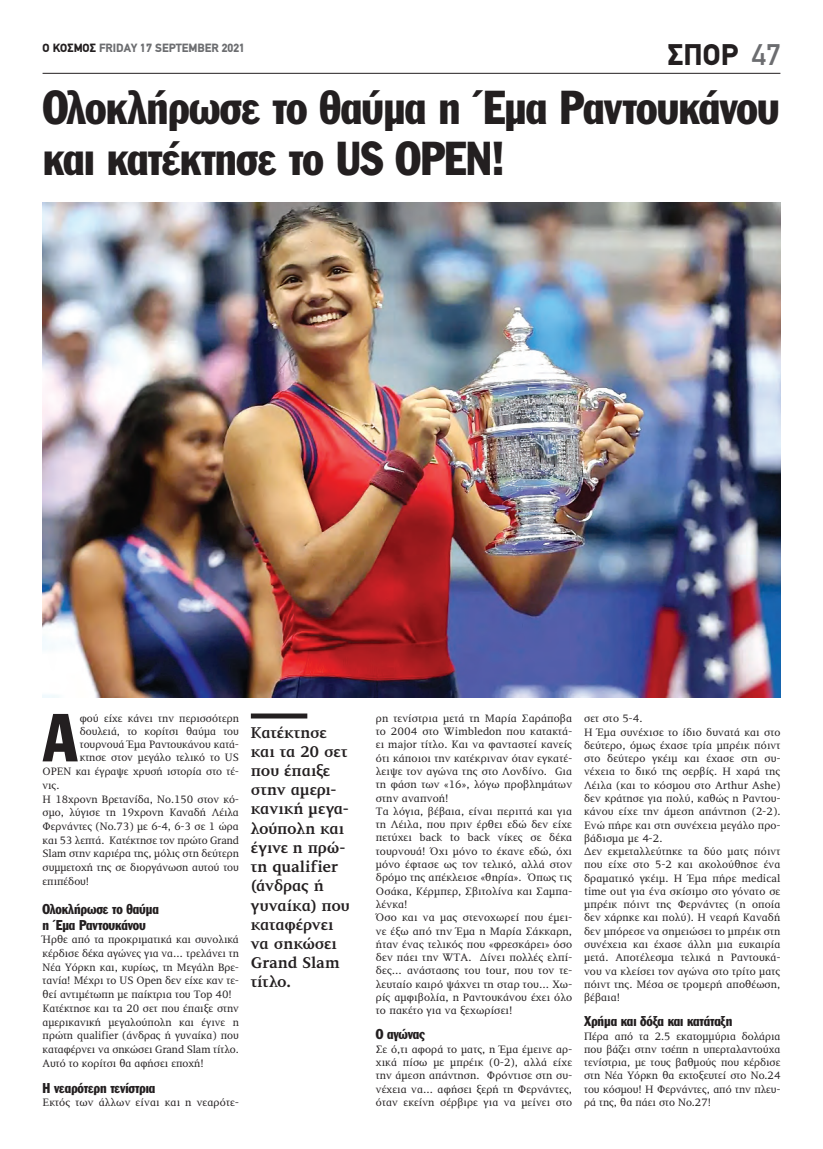
<style>
.page{position:relative;width:823px;height:1149px;background:#fff}
.page>*{position:absolute;margin:0;border:0;box-sizing:border-box;transform-origin:0 0}
.t1{font:66.6px "Franklin Gothic Greek Cond";color:#231f20}
.t2{font:46.7px/51px "Franklin Gothic Greek Cond";letter-spacing:-.015em;color:#231f20}
.t3{font:900 30px "PF Din Text";color:#231f20}
.t4{font:700 16px/19.2px "PF Diplomat";letter-spacing:-.015em;color:#231f20}
.t5{font:14px/15.5px "Franklin Gothic Greek Cond";letter-spacing:-.01em;color:#231f20}
.t6{font:900 12px "PF Din Text";color:#6c6d70}
.t7{font:11px/13.3px "PF Diplomat";letter-spacing:.01em;color:#231f20}
.s1{color:#231f20}
.s2{font-weight:500;color:#6c6d70}
</style>
<div class="page">
<hr style="left:43px;top:73px;width:737px;height:1px;background:#231f20">
<div style="left:251px;top:713px;width:56px;height:5px;background:#231f20"></div>
<img style="left:43px;top:202px;width:737px;height:495px">
<p class="t6" style="left:43px;top:40px;width:204px"><span class="s1">Ο ΚΟΣΜΟΣ</span> FRIDAY 17 SEPTEMBER 2021</p>
<h3 class="t3" style="left:667px;top:37px;width:114px">ΣΠΟΡ <span class="s2">47</span></h3>
<h2 class="t2" style="left:43px;top:82px;width:737px">Ολοκλήρωσε το θαύμα η Έμα Ραντουκάνου και κατέκτησε το US OPEN!</h2>
<h1 class="t1" style="left:43px;top:699px;width:35px">Α</h1>
<p class="t7" style="left:80px;top:711px;width:160px">φού είχε κάνει την περισσότερη</p>
<p class="t7" style="left:80px;top:724px;width:160px">δουλειά, το κορίτσι θαύμα του</p>
<p class="t7" style="left:80px;top:738px;width:160px">τουρνουά Έμα Ραντουκάνου κατά-</p>
<p class="t7" style="left:80px;top:751px;width:160px">κτησε στον μεγάλο τελικό το US</p>
<p class="t7" style="left:43px;top:764px;width:198px">OPEN και έγραψε χρυσή ιστορία στο τέ-</p>
<p class="t7" style="left:43px;top:778px;width:18px">νις.</p>
<p class="t7" style="left:43px;top:792px;width:198px">Η 18χρονη Βρετανίδα, Νο.150 στον κό-</p>
<p class="t7" style="left:43px;top:806px;width:198px">σμο, λύγισε τη 19χρονη Καναδή Λέιλα</p>
<p class="t7" style="left:43px;top:819px;width:198px">Φερνάντες (Νο.73) με 6-4, 6-3 σε 1 ώρα</p>
<p class="t7" style="left:43px;top:833px;width:198px">και 53 λεπτά. Κατέκτησε τον πρώτο Grand</p>
<p class="t7" style="left:43px;top:847px;width:198px">Slam στην καριέρα της, μόλις στη δεύτερη</p>
<p class="t7" style="left:43px;top:860px;width:198px">συμμετοχή της σε διοργάνωση αυτού του</p>
<p class="t7" style="left:43px;top:874px;width:48px">επιπέδου!</p>
<p class="t5" style="left:43px;top:901px;width:118px">Ολοκλήρωσε το θαύμα η Έμα Ραντουκάνου</p>
<p class="t7" style="left:43px;top:932px;width:198px;line-height:13.7px">Ήρθε από τα προκριματικά και συνολικά κέρδισε δέκα αγώνες για να… τρελάνει τη Νέα Υόρκη και, κυρίως, τη Μεγάλη Βρε&shy;τανία! Μέχρι το US Open δεν είχε καν τε&shy;θεί αντιμέτωπη με παίκτρια του Top 40!<br>Κατέκτησε και τα 20 σετ που έπαιξε στην αμερικανική μεγαλούπολη και έγινε η πρώτη qualifier (άνδρας ή γυναίκα) που καταφέρνει να σηκώσει Grand Slam τίτλο.<br>Αυτό το κορίτσι θα αφήσει εποχή!</p>
<p class="t5" style="left:43px;top:1079px;width:114px">Η νεαρότερη τενίστρια</p>
<p class="t7" style="left:43px;top:1095px;width:198px">Eκτός των άλλων είναι και η νεαρότε-</p>
<h3 class="t4" style="left:251px;top:722px;width:100px">Κατέκτησε και τα 20 σετ που έπαιξε στην αμερι&shy;κανική μεγα&shy;λούπολη και έγινε η πρώ&shy;τη qualifier (άνδρας ή γυναίκα) που καταφέρνει να σηκώσει<br>Grand Slam τίτλο.</h3>
<p class="t7" style="left:375px;top:711px;width:198px">ρη τενίστρια μετά τη Μαρία Σαράποβα το 2004 στο Wimbledon που κατακτά&shy;ει major τίτλο. Και να φανταστεί κανείς ότι κάποιοι την κατέκριναν όταν εγκατέ&shy;λειψε τον αγώνα της στο Λονδίνο. Gια τη φάση των «16», λόγω προβλημάτων στην αναπνοή!<br>Τα λόγια, βέβαια, είναι περιττά και για τη Λέιλα, που πριν έρθει εδώ δεν είχε πετύχει back to back νίκες σε δέκα τουρνουά! Όχι μόνο το έκανε εδώ, όχι μόνο έφτασε ως τον τελικό, αλλά στον δρόμο της απέκλεισε «θηρία». Όπως τις Οσάκα, Κέρμπερ, Σβιτολίνα και Σαμπα&shy;λένκα!<br>Όσο και να μας στενοχωρεί που έμει&shy;νε έξω από την Έμα η Μαρία Σάκκαρη, ήταν ένας τελικός που «φρεσκάρει» όσο δεν πάει την WTA. Δίνει πολλές ελπί&shy;δες… ανάστασης του tour, που τον τε&shy;λευταίο καιρό ψάχνει τη σταρ του… Χω&shy;ρίς αμφιβολία, η Ραντουκάνου έχει όλο το πακέτο για να ξεχωρίσει!</p>
<p class="t5" style="left:375px;top:1026px;width:51px">Ο αγώνας</p>
<p class="t7" style="left:375px;top:1042px;width:198px;text-align:justify">Σε ό,τι αφορά το ματς, η Έμα έμεινε αρ&shy;χικά πίσω με μπρέικ (0-2), αλλά είχε την άμεση απάντηση. Φρόντισε στη συ&shy;νέχεια να… αφήσει ξερή τη Φερνάντες, όταν εκείνη σέρβιρε για να μείνει στο</p>
<p class="t7" style="left:583px;top:712px;width:198px">σετ στο 5-4.<br>Η Έμα συνέχισε το ίδιο δυνατά και στο δεύτερο, όμως έχασε τρία μπρέικ πόιντ στο δεύτερο γκέιμ και έχασε στη συ&shy;νέχεια το δικό της σερβίς. Η χαρά της<br>Λέιλα (και το κόσμου στο Arthur Ashe) δεν κράτησε για πολύ, καθώς η Ραντου&shy;κάνου είχε την άμεση απάντηση (2-2).<br>Ενώ πήρε και στη συνέχεια μεγάλο προ&shy;βάδισμα με 4-2.<br>Δεν εκμεταλλεύτηκε τα δύο ματς πόιντ που είχε στο 5-2 και ακολούθησε ένα δραματικό γκέιμ. Η Έμα πήρε medical time out για ένα σκίσιμο στο γόνατο σε μπρέικ πόιντ της Φερνάντες (η οποία δεν χάρηκε και πολύ). Η νεαρή Καναδή δεν μπόρεσε να σημειώσει το μπρέικ στη συνέχεια και έχασε άλλη μια ευκαιρία μετά. Αποτέλεσμα τελικά η Ραντουκά&shy;νου να κλείσει τον αγώνα στο τρίτο ματς πόιντ της. Μέσα σε τρομερή αποθέωση, βέβαια!</p>
<p class="t5" style="left:583px;top:1013px;width:150px">Χρήμα και δόξα και κατάταξη</p>
<p class="t7" style="left:583px;top:1029px;width:198px;text-align:justify">Πέρα από τα 2.5 εκατομμύρια δολάρια που βάζει στην τσέπη η υπερταλαντούχα τενίστρια, με τους βαθμούς που κέρδισε στη Νέα Υόρκη θα εκτοξευτεί στο Νο.24 του κόσμου! Η Φερνάντες, από την πλευ&shy;ρά της, θα πάει στο Νο.27!</p>
</div>
